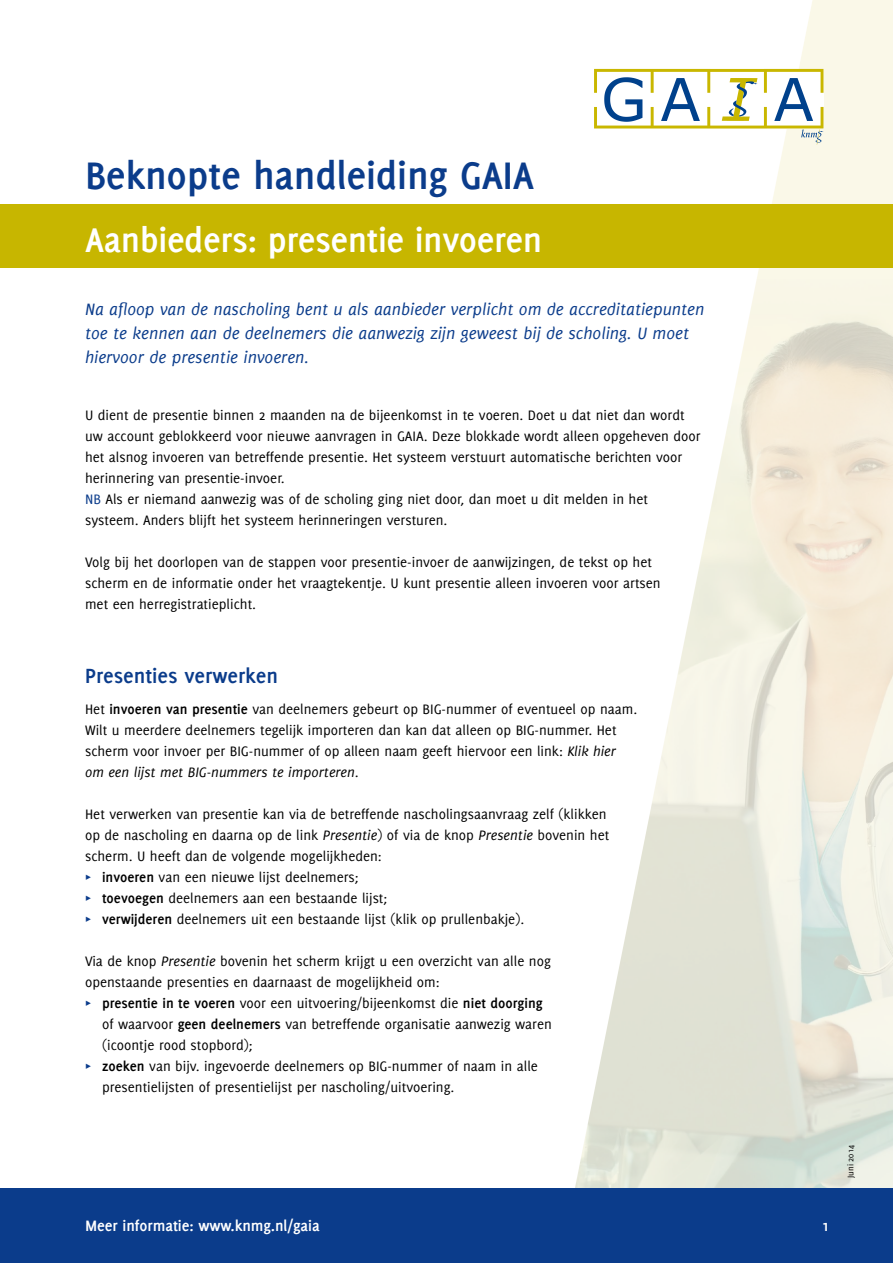
<style>
.page{position:relative;width:893px;height:1263px;background:#fff}
.page>*{position:absolute;margin:0;border:0;box-sizing:border-box;transform-origin:0 0}
.t1{font:700 42px "Delicious";letter-spacing:-.005em;color:#0b3c8b}
.t2{font:700 37.5px "Delicious";letter-spacing:-.01em;color:#fff}
.t3{font:700 22.5px "Delicious";color:#0b3c8b}
.t4{font:italic 18px/24px "Delicious";color:#0b3c8b}
.t5{font:700 16.5px "Delicious";letter-spacing:-.005em;color:#fff}
.t6{font:15px/21px "Delicious";color:#000}
.t7{font:9px "Delicious";color:#000}
.s1{color:#0b3c8b}
.s2{font-weight:700}
.s3{font-style:italic}
</style>
<div class="page">
<svg style="left:594px;top:0;width:299px;height:279px"></svg>
<img style="left:575px;top:279px;width:318px;height:909px">
<div style="left:0;top:1188px;width:893px;height:75px;background:#0b3c8b"></div>
<div style="left:0;top:204px;width:893px;height:64px;background:#c7b600"></div>
<svg style="left:594px;top:69px;width:229px;height:76px"></svg>
<h1 class="t1" style="left:85px;top:151px;width:451px">Beknopte handleiding GAIA</h1>
<h2 class="t2" style="left:85px;top:218px;width:459px">Aanbieders: presentie invoeren</h2>
<p class="t4" style="left:85px;top:297px;width:621px">Na afloop van de nascholing bent u als aanbieder verplicht om de accreditatiepunten toe te kennen aan de deelnemers die aanwezig zijn geweest bij de scholing. U moet hiervoor de presentie invoeren.</p>
<p class="t6" style="left:85px;top:404px;width:617px">U dient de presentie binnen 2 maanden na de bijeenkomst in te voeren. Doet u dat niet dan wordt uw account geblokkeerd voor nieuwe aanvragen in GAIA. Deze blokkade wordt alleen opgeheven door het alsnog invoeren van betreffende presentie. Het systeem verstuurt automatische berichten voor herinnering van presentie-invoer.<br><span class="s1">NB</span> Als er niemand aanwezig was of de scholing ging niet door, dan moet u dit melden in het systeem. Anders blijft het systeem herinneringen versturen.</p>
<p class="t6" style="left:85px;top:551px;width:577px">Volg bij het doorlopen van de stappen voor presentie-invoer de aanwijzingen, de tekst op het scherm en de informatie onder het vraagtekentje. U kunt presentie alleen invoeren voor artsen met een herregistratieplicht.</p>
<h3 class="t3" style="left:85px;top:662px;width:195px">Presenties verwerken</h3>
<p class="t6" style="left:85px;top:698px;width:554px">Het <span class="s2">invoeren van presentie</span> van deelnemers gebeurt op BIG-nummer of eventueel op naam.<br>Wilt u meerdere deelnemers tegelijk importeren dan kan dat alleen op BIG-nummer. Het scherm voor invoer per BIG-nummer of op alleen naam geeft hiervoor een link: <span class="s3">Klik hier om een lijst met BIG-nummers te importeren</span>.</p>
<p class="t6" style="left:85px;top:803px;width:526px">Het verwerken van presentie kan via de betreffende nascholingsaanvraag zelf (klikken op de nascholing en daarna op de link <span class="s3">Presentie</span>) of via de knop <span class="s3">Presentie</span> bovenin het scherm. U heeft dan de volgende mogelijkheden:<br><span class="s1">π</span> <span class="s2">invoeren</span> van een nieuwe lijst deelnemers;<br><span class="s1">π</span> <span class="s2">toevoegen</span> deelnemers aan een bestaande lijst;<br><span class="s1">π</span> <span class="s2">verwijderen</span> deelnemers uit een bestaande lijst (klik op prullenbakje).</p>
<p class="t6" style="left:85px;top:950px;width:467px">Via de knop <span class="s3">Presentie</span> bovenin het scherm krijgt u een overzicht van alle nog</p>
<p class="t6" style="left:85px;top:971px;width:356px">openstaande presenties en daarnaast de mogelijkheid om:</p>
<p class="t6" style="left:85px;top:992px;width:459px"><span class="s1">π</span> <span class="s2">presentie in te voeren</span> voor een uitvoering/bijeenkomst die <span class="s2">niet doorging</span></p>
<p class="t6" style="left:102px;top:1013px;width:451px">of waarvoor <span class="s2">geen deelnemers</span> van betreffende organisatie aanwezig waren</p>
<p class="t6" style="left:102px;top:1034px;width:152px">(icoontje rood stopbord);</p>
<p class="t6" style="left:85px;top:1055px;width:454px"><span class="s1">π</span> <span class="s2">zoeken</span> van bijv. ingevoerde deelnemers op BIG-nummer of naam in alle</p>
<p class="t6" style="left:102px;top:1076px;width:354px">presentielijsten of presentielijst per nascholing/uitvoering.</p>
<p class="t5" style="left:85px;top:1216px;width:236px">Meer informatie: www.knmg.nl/gaia</p>
<p class="t5" style="left:822px;top:1216px;width:9px">1</p>
<p class="t7" style="left:845px;top:1178px;width:34px;rotate:-90deg">Juni 2014</p>
</div>
